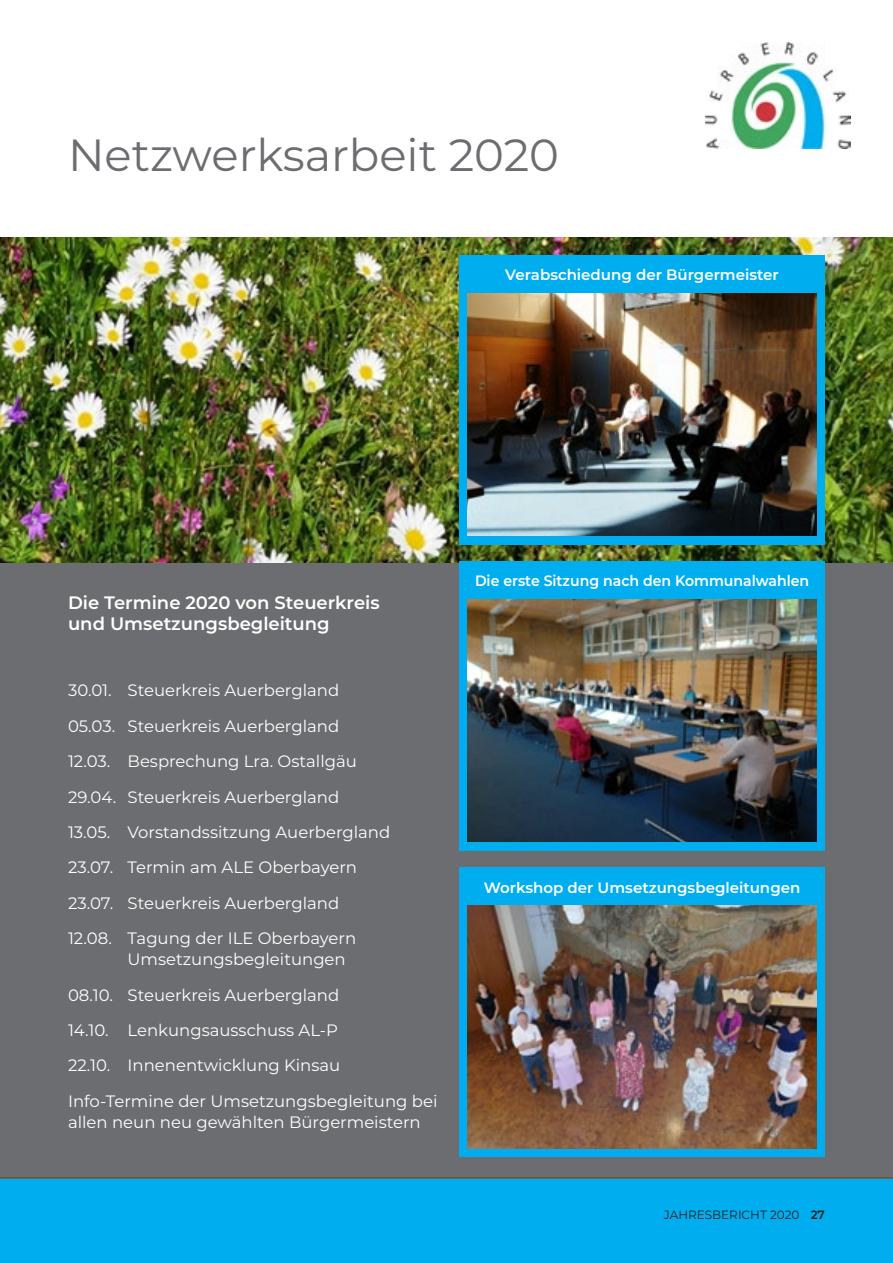
<style>
.page{position:relative;width:893px;height:1263px;background:#fff}
.page>*{position:absolute;margin:0;border:0;box-sizing:border-box;transform-origin:0 0}
.Quicksand_45pt_Black{font:45px "Montserrat";color:#6c6d70}
.t1{font:600 18px/21px "Montserrat";color:#fff}
.t2{font:16.5px/21px "Montserrat";color:#fff}
.t3{font:600 15px "Montserrat";color:#fff}
.t4{font:600 15px "Montserrat";color:#fff;scale:.94 1}
.t5{font:12px "Montserrat";color:#231f20}
.s1{font-weight:600}
</style>
<div class="page">
<div style="left:0;top:1178px;width:893px;height:85px;background:#00aeef"></div>
<div style="left:0;top:562px;width:893px;height:617px;background:#6c6d70"></div>
<img style="left:0;top:237px;width:893px;height:325px">
<img style="left:706px;top:43px;width:144px;height:106px">
<div style="left:459px;top:255px;width:366px;height:289px;background:#00aeef"></div>
<div style="left:459px;top:561px;width:366px;height:289px;background:#00aeef"></div>
<div style="left:459px;top:867px;width:366px;height:290px;background:#00aeef"></div>
<img style="left:468px;top:906px;width:348px;height:242px">
<img style="left:468px;top:600px;width:348px;height:242px">
<img style="left:468px;top:293px;width:348px;height:243px">
<p class="Quicksand_45pt_Black" style="left:68px;top:124px;width:492px">Netzwerksarbeit 2020</p>
<p class="t3" style="left:505px;top:264px;width:275px">Verabschiedung der Bürgermeister</p>
<p class="t1" style="left:68px;top:591px;width:313px">Die Termine 2020 von Steuerkreis und Umsetzungsbegleitung</p>
<p class="t2" style="left:68px;top:679px;width:273px">30.01. Steuerkreis Auerbergland</p>
<p class="t2" style="left:68px;top:715px;width:273px">05.03. Steuerkreis Auerbergland</p>
<p class="t2" style="left:68px;top:750px;width:290px">12.03. Besprechung Lra. Ostallgäu</p>
<p class="t2" style="left:68px;top:786px;width:273px">29.04. Steuerkreis Auerbergland</p>
<p class="t2" style="left:68px;top:821px;width:324px">13.05. Vorstandssitzung Auerbergland</p>
<p class="t2" style="left:68px;top:856px;width:290px">23.07. Termin am ALE Oberbayern</p>
<p class="t2" style="left:68px;top:892px;width:273px">23.07. Steuerkreis Auerbergland</p>
<p class="t2" style="left:128px;top:927px;width:230px;text-indent:-60px">12.08. Tagung der ILE Oberbayern<br>Umsetzungsbegleitungen</p>
<p class="t2" style="left:68px;top:984px;width:273px">08.10. Steuerkreis Auerbergland</p>
<p class="t2" style="left:68px;top:1019px;width:272px">14.10. Lenkungsausschuss AL-P</p>
<p class="t2" style="left:68px;top:1054px;width:274px">22.10. Innenentwicklung Kinsau</p>
<p class="t2" style="left:68px;top:1090px;width:371px">Info-Termine der Umsetzungsbegleitung bei allen neun neu gewählten Bürgermeistern</p>
<p class="t4" style="left:475px;top:570px;width:357px">Die erste Sitzung nach den Kommunalwahlen</p>
<p class="t3" style="left:484px;top:877px;width:318px">Workshop der Umsetzungsbegleitungen</p>
<p class="t5" style="left:664px;top:1207px;width:162px">JAHRESBERICHT 2020 <span class="s1">27</span></p>
</div>
